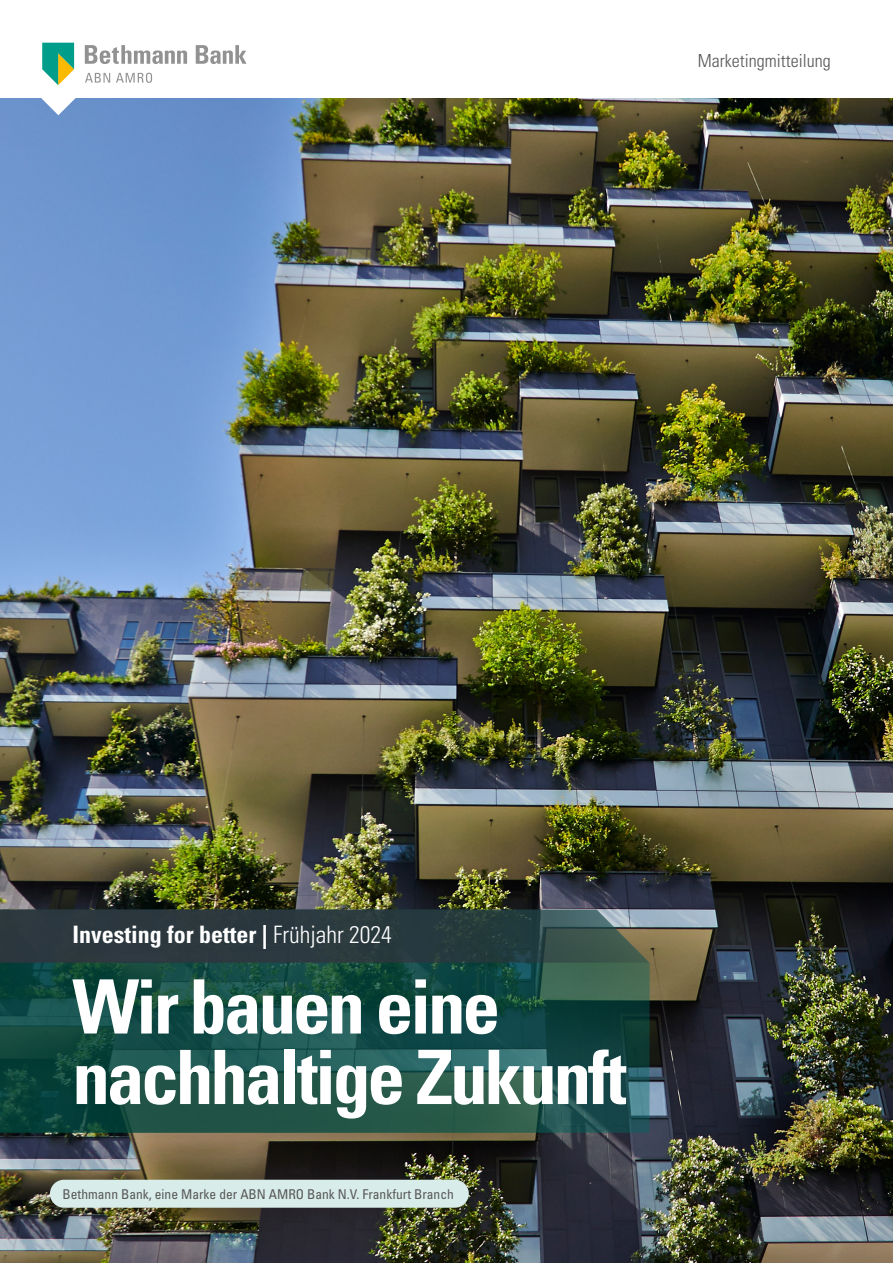
<style>
.page{position:relative;width:893px;height:1263px;background:#fff}
.page>*{position:absolute;margin:0;border:0;box-sizing:border-box;transform-origin:0 0}
.t1{font:700 condensed 75px/70.5px "Univers LT Std";letter-spacing:-.04em;color:#fff}
.t2{font:700 condensed 24px "Univers LT Std";color:#fff}
.t3{font:300 condensed 18px "Univers LT Std";color:#575756}
.t4{font:condensed 13.5px "Univers LT Std";color:#575756}
.s1{font-weight:300}
</style>
<div class="page">
<img style="left:0;top:99px;width:893px;height:1164px">
<svg style="left:0;top:909px;width:650px;height:224px;background:#1a5047"></svg>
<svg style="left:0;top:909px;width:649px;height:54px;background:#304144"></svg>
<svg style="left:28px;top:43px;width:442px;height:72px"></svg>
<div style="left:50px;top:1180px;width:419px;height:28px;background:#d8ece9;border-radius:14px"></div>
<h3 class="t3" style="left:698px;top:50px;width:134px">Marketingmitteilung</h3>
<h2 class="t2" style="left:72px;top:919px;width:321px">Investing for better | <span class="s1">Frühjahr 2024</span></h2>
<h1 class="t1" style="left:72px;top:971px;width:556px">Wir bauen eine nachhaltige Zukunft</h1>
<p class="t4" style="left:63px;top:1185px;width:393px">Bethmann Bank, eine Marke der ABN AMRO Bank N.V. Frankfurt Branch</p>
</div>
